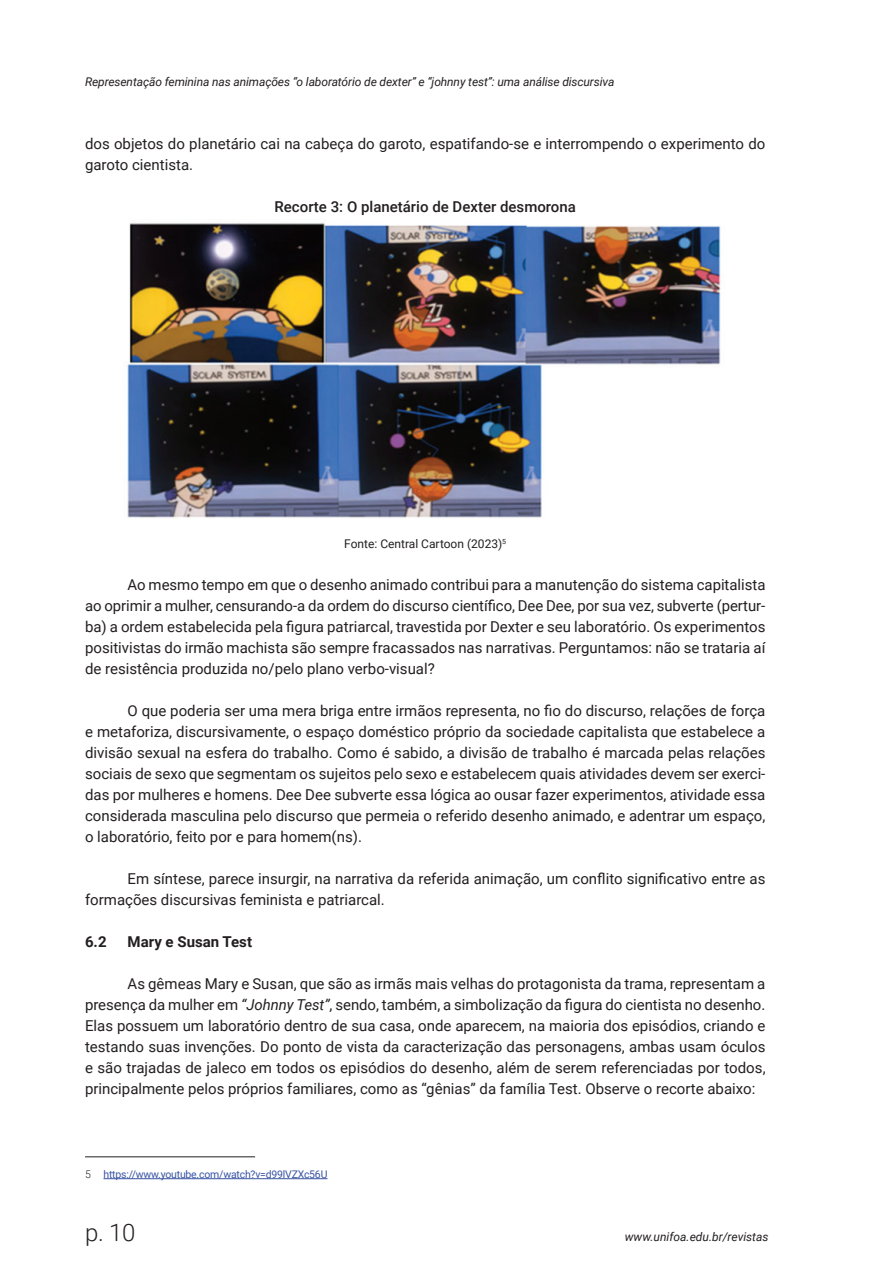
<style>
.page{position:relative;width:893px;height:1263px;background:#fff}
.page>*{position:absolute;margin:0;border:0;box-sizing:border-box;transform-origin:0 0}
.t1{font:300 24px "Roboto";color:#231f20}
.t2{font:15px/21px "Roboto";color:#231f20;text-align:justify}
.t3{font:500 15px "Roboto";color:#231f20}
.t4{font:700 15px "Roboto";color:#231f20}
.t5{font:italic 12px "Roboto";letter-spacing:-.01em;color:#231f20}
.t6{font:12px "Roboto";color:#231f20}
.t7{font:10.5px "Roboto";letter-spacing:-.02em;color:#3853a3}
.s1{font-style:italic}
.s2{font-weight:300;color:#231f20}
</style>
<div class="page">
<img style="left:127px;top:222px;width:594px;height:296px">
<hr style="left:85px;top:1156px;width:170px;height:1px;background:#231f20">
<hr style="left:103px;top:1178px;width:224px;height:1px;background:#3853a3">
<p class="t5" style="left:85px;top:73px;width:531px">Representação feminina nas animações “o laboratório de dexter” e “johnny test”: uma análise discursiva</p>
<p class="t2" style="left:85px;top:132px;width:682px">dos objetos do planetário cai na cabeça do garoto, espatifando-se e interrompendo o experimento do garoto cientista.</p>
<p class="t3" style="left:275px;top:196px;width:303px">Recorte 3: O planetário de Dexter desmorona</p>
<p class="t6" style="left:344px;top:535px;width:164px">Fonte: Central Cartoon (2023)<sup>5</sup></p>
<p class="t2" style="left:85px;top:573px;width:682px;text-indent:43px">Ao mesmo tempo em que o desenho animado contribui para a manutenção do sistema capitalista ao oprimir a mulher, censurando-a da ordem do discurso científico, Dee Dee, por sua vez, subverte (pertur&shy;ba) a ordem estabelecida pela figura patriarcal, travestida por Dexter e seu laboratório. Os experimentos positivistas do irmão machista são sempre fracassados nas narrativas. Perguntamos: não se trataria aí de resistência produzida no/pelo plano verbo-visual?</p>
<p class="t2" style="left:85px;top:699px;width:682px;text-indent:43px">O que poderia ser uma mera briga entre irmãos representa, no fio do discurso, relações de força e metaforiza, discursivamente, o espaço doméstico próprio da sociedade capitalista que estabelece a divisão sexual na esfera do trabalho. Como é sabido, a divisão de trabalho é marcada pelas relações sociais de sexo que segmentam os sujeitos pelo sexo e estabelecem quais atividades devem ser exerci&shy;das por mulheres e homens. Dee Dee subverte essa lógica ao ousar fazer experimentos, atividade essa considerada masculina pelo discurso que permeia o referido desenho animado, e adentrar um espaço, o laboratório, feito por e para homem(ns).</p>
<p class="t2" style="left:85px;top:867px;width:682px;text-indent:43px">Em síntese, parece insurgir, na narrativa da referida animação, um conflito significativo entre as formações discursivas feminista e patriarcal.</p>
<p class="t4" style="left:85px;top:931px;width:23px">6.2</p>
<p class="t4" style="left:128px;top:931px;width:126px">Mary e Susan Test</p>
<p class="t2" style="left:85px;top:972px;width:682px;text-indent:43px">As gêmeas Mary e Susan, que são as irmãs mais velhas do protagonista da trama, representam a presença da mulher em <span class="s1">“Johnny Test”</span>, sendo, também, a simbolização da figura do cientista no desenho.<br>Elas possuem um laboratório dentro de sua casa, onde aparecem, na maioria dos episódios, criando e testando suas invenções. Do ponto de vista da caracterização das personagens, ambas usam óculos e são trajadas de jaleco em todos os episódios do desenho, além de serem referenciadas por todos, principalmente pelos próprios familiares, como as “gênias” da família Test. Observe o recorte abaixo:</p>
<p class="t7" style="left:85px;top:1167px;width:244px"><span class="s2">5</span> https://www.youtube.com/watch?v=d99lVZXc56U</p>
<h1 class="t1" style="left:85px;top:1215px;width:52px">p. 10</h1>
<p class="t5" style="left:625px;top:1228px;width:145px">www.unifoa.edu.br/revistas</p>
</div>
